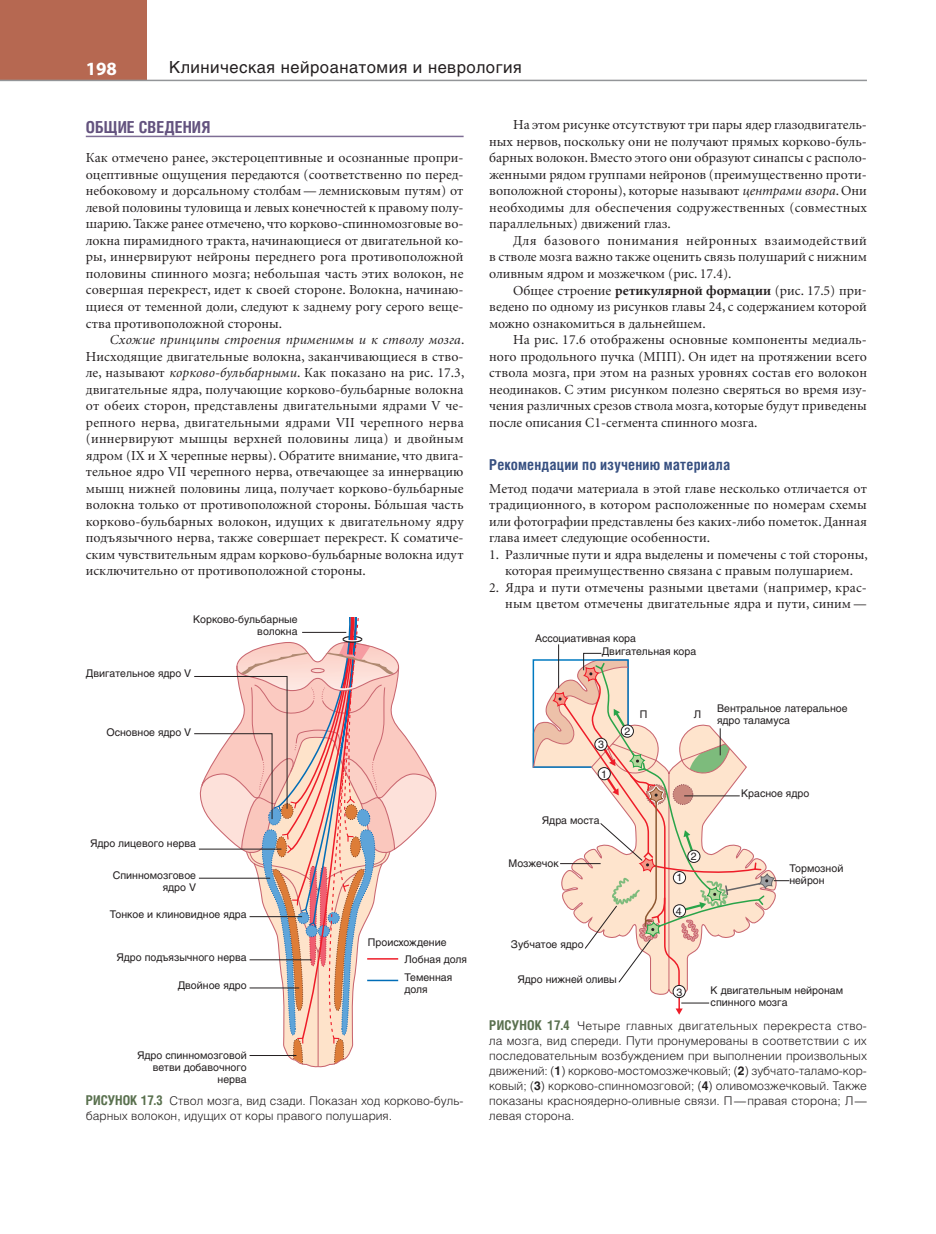
<style>
.page{position:relative;width:936px;height:1234px;background:#fff}
.page>*{position:absolute;margin:0;border:0;box-sizing:border-box;transform-origin:0 0}
.t1{font:700 18.75px "Myriad Pro";color:#fff}
.t2{font:16.5px "Helios";letter-spacing:.03em;color:#231f20}
.t3{font:700 16.5px "Helios Cond";letter-spacing:.005em;color:#63527e}
.t4{font:700 15px "Helios Cond";letter-spacing:.01em;color:#375081}
.t5{font:13.8px/16.5px "Minion Cyr";color:#231f20;text-align:justify}
.t6{font:300 12px/15px "Helios";color:#231f20}
.t7{font:10.5px/12px "Helios";color:#231f20}
.s1{font-style:italic}
.s2{font-family:"Minion Pro"}
.s3{font-family:"Helios Cond";font-weight:700;font-size:13.5px;color:#59704e}
.s4{font-weight:700}
</style>
<div class="page">
<div style="left:0;top:0;width:146px;height:81px;background:#b66851"></div>
<hr style="left:0;top:80px;width:866px;height:1px;background:#939598">
<hr style="left:86px;top:136px;width:377px;height:1px;background:#7e6d95">
<svg style="left:249px;top:617px;width:188px;height:449px"></svg>
<hr style="left:367px;top:957px;width:31px;height:2px;background:#ee1c28">
<hr style="left:367px;top:979px;width:31px;height:1px;background:#006db7">
<svg style="left:194px;top:631px;width:153px;height:424px"></svg>
<hr style="left:678px;top:986px;width:2px;height:23px;background:#ee1c28">
<svg style="left:675px;top:1008px;width:7px;height:6px"></svg>
<svg style="left:532px;top:659px;width:26px;height:109px"></svg>
<svg style="left:558px;top:644px;width:232px;height:359px"></svg>
<h1 class="t1" style="left:86px;top:57px;width:33px">198</h1>
<p class="t2" style="left:169px;top:57px;width:354px">Клиническая нейроанатомия и неврология</p>
<p class="t3" style="left:86px;top:117px;width:126px">ОБЩИЕ СВЕДЕНИЯ</p>
<p class="t5" style="left:86px;top:149px;width:379px">Как отмечено ранее, экстероцептивные и осознанные пропри‑ оцептивные ощущения передаются (соответственно по перед‑ небоковому и дорсальному столбам—лемнисковым путям) от левой половины туловища и левых конечностей к правому полу‑ шарию. Также ранее отмечено, что корково‑спинномозговые во‑ локна пирамидного тракта, начинающиеся от двигательной ко‑ ры, иннервируют нейроны переднего рога противоположной половины спинного мозга; небольшая часть этих волокон, не совершая перекрест, идет к своей стороне. Волокна, начинаю‑ щиеся от теменной доли, следуют к заднему рогу серого веще‑ ства противоположной стороны.</p>
<p class="t5" style="left:86px;top:331px;width:380px;text-indent:24px"><span class="s1">Схожие принципы строения применимы и к стволу мозга</span>.<br>Нисходящие двигательные волокна, заканчивающиеся в ство‑ ле, называют <span class="s1">корково‑бульбарными</span>. Как показано на рис. 17.3, двигательные ядра, получающие корково‑бульбарные волокна от обеих сторон, представлены двигательными ядрами V че‑ репного нерва, двигательными ядрами VII черепного нерва (иннервируют мышцы верхней половины лица) и двойным ядром (IX и X черепные нервы). Обратите внимание, что двига‑ тельное ядро VII черепного нерва, отвечающее за иннервацию мышц нижней половины лица, получает корково‑бульбарные волокна только от противоположной стороны. Б<span class="s2">ό</span>льшая часть корково‑бульбарных волокон, идущих к двигательному ядру подъязычного нерва, также совершает перекрест. К соматиче‑ ским чувствительным ядрам корково‑бульбарные волокна идут исключительно от противоположной стороны.</p>
<p class="t7" style="left:193px;top:613px;width:106px;text-align:right">Корково-бульбарные волокна</p>
<p class="t7" style="left:86px;top:667px;width:107px">Двигательное ядро V</p>
<p class="t7" style="left:106px;top:725px;width:86px">Основное ядро V</p>
<p class="t7" style="left:90px;top:837px;width:107px">Ядро лицевого нерва</p>
<p class="t7" style="left:113px;top:869px;width:85px;text-align:right">Спинномозговое ядро V</p>
<p class="t7" style="left:110px;top:907px;width:138px">Тонкое и клиновидное ядра</p>
<p class="t7" style="left:116px;top:950px;width:132px">Ядро подъязычного нерва</p>
<p class="t7" style="left:178px;top:978px;width:70px">Двойное ядро</p>
<p class="t7" style="left:137px;top:1049px;width:111px;text-align:right">Ядро спинномозговой ветви добавочного нерва</p>
<p class="t7" style="left:368px;top:936px;width:80px">Происхождение</p>
<p class="t7" style="left:404px;top:952px;width:64px">Лобная доля</p>
<p class="t7" style="left:404px;top:970px;width:49px">Теменная доля</p>
<p class="t6" style="left:86px;top:1092px;width:379px"><span class="s3">РИСУНОК 17.3</span> Ствол мозга, вид сзади. Показан ход корково‑буль‑ барных волокон, идущих от коры правого полушария.</p>
<p class="t5" style="left:489px;top:116px;width:379px;text-indent:24px">На этом рисунке отсутствуют три пары ядер глазодвигатель‑ ных нервов, поскольку они не получают прямых корково‑буль‑ барных волокон. Вместо этого они образуют синапсы с располо‑ женными рядом группами нейронов (преимущественно проти‑ воположной стороны), которые называют <span class="s1">центрами взора</span>. Они необходимы для обеспечения содружественных (совместных параллельных) движений глаз.</p>
<p class="t5" style="left:489px;top:232px;width:379px;text-indent:24px">Для базового понимания нейронных взаимодействий в стволе мозга важно также оценить связь полушарий с нижним оливным ядром и мозжечком (рис. 17.4).</p>
<p class="t5" style="left:489px;top:281px;width:379px;text-indent:24px">Общее строение <span class="s4">ретикулярной формации</span> (рис. 17.5) при‑ ведено по одному из рисунков главы 24, с содержанием которой можно ознакомиться в дальнейшем.</p>
<p class="t5" style="left:489px;top:331px;width:379px;text-indent:24px">На рис. 17.6 отображены основные компоненты медиаль‑ ного продольного пучка (МПП). Он идет на протяжении всего ствола мозга, при этом на разных уровнях состав его волокон неодинаков. С этим рисунком полезно сверяться во время изу‑ чения различных срезов ствола мозга, которые будут приведены после описания С1‑сегмента спинного мозга.</p>
<p class="t4" style="left:489px;top:455px;width:242px">Рекомендации по изучению материала</p>
<p class="t5" style="left:489px;top:479px;width:379px">Метод подачи материала в этой главе несколько отличается от традиционного, в котором расположенные по номерам схемы или фотографии представлены без каких‑либо пометок. Данная глава имеет следующие особенности.</p>
<p class="t5" style="left:489px;top:545px;width:380px;text-align:center">1. Различные пути и ядра выделены и помечены с той стороны, которая преимущественно связана с правым полушарием.</p>
<p class="t5" style="left:489px;top:578px;width:379px;text-align:right">2. Ядра и пути отмечены разными цветами (например, крас‑ ным цветом отмечены двигательные ядра и пути, синим—</p>
<p class="t7" style="left:535px;top:632px;width:102px">Ассоциативная кора</p>
<p class="t7" style="left:601px;top:645px;width:96px">Двигательная кора</p>
<p class="t7" style="left:598px;top:738px;width:7px">3</p>
<p class="t7" style="left:601px;top:767px;width:7px">1</p>
<p class="t7" style="left:542px;top:814px;width:59px">Ядра моста</p>
<p class="t7" style="left:508px;top:856px;width:52px">Мозжечок</p>
<p class="t7" style="left:624px;top:724px;width:7px">2</p>
<p class="t7" style="left:511px;top:938px;width:74px">Зубчатое ядро</p>
<p class="t7" style="left:517px;top:972px;width:101px">Ядро нижней оливы</p>
<p class="t7" style="left:639px;top:708px;width:9px">П</p>
<p class="t7" style="left:693px;top:708px;width:9px">Л</p>
<p class="t7" style="left:717px;top:701px;width:132px">Вентральное латеральное ядро таламуса</p>
<p class="t7" style="left:676px;top:871px;width:7px">1</p>
<p class="t7" style="left:690px;top:850px;width:7px">2</p>
<p class="t7" style="left:675px;top:904px;width:7px">4</p>
<p class="t7" style="left:741px;top:787px;width:70px">Красное ядро</p>
<p class="t7" style="left:789px;top:861px;width:55px">Тормозной нейрон</p>
<p class="t7" style="left:676px;top:985px;width:7px">3</p>
<p class="t7" style="left:710px;top:983px;width:134px">К двигательным нейронам спинного мозга</p>
<p class="t6" style="left:489px;top:1017px;width:379px;text-align:justify"><span class="s3">РИСУНОК 17.4</span> Четыре главных двигательных перекреста ство‑ ла мозга, вид спереди. Пути пронумерованы в соответствии с их последовательным возбуждением при выполнении произвольных движений: (<span class="s4">1</span>) корково‑мостомозжечковый; (<span class="s4">2</span>) зубчато‑таламо‑кор‑ ковый; (<span class="s4">3</span>) корково‑спинномозговой; (<span class="s4">4</span>) оливомозжечковый. Также показаны красноядерно‑оливные связи. П—правая сторона; Л— левая сторона.</p>
</div>
